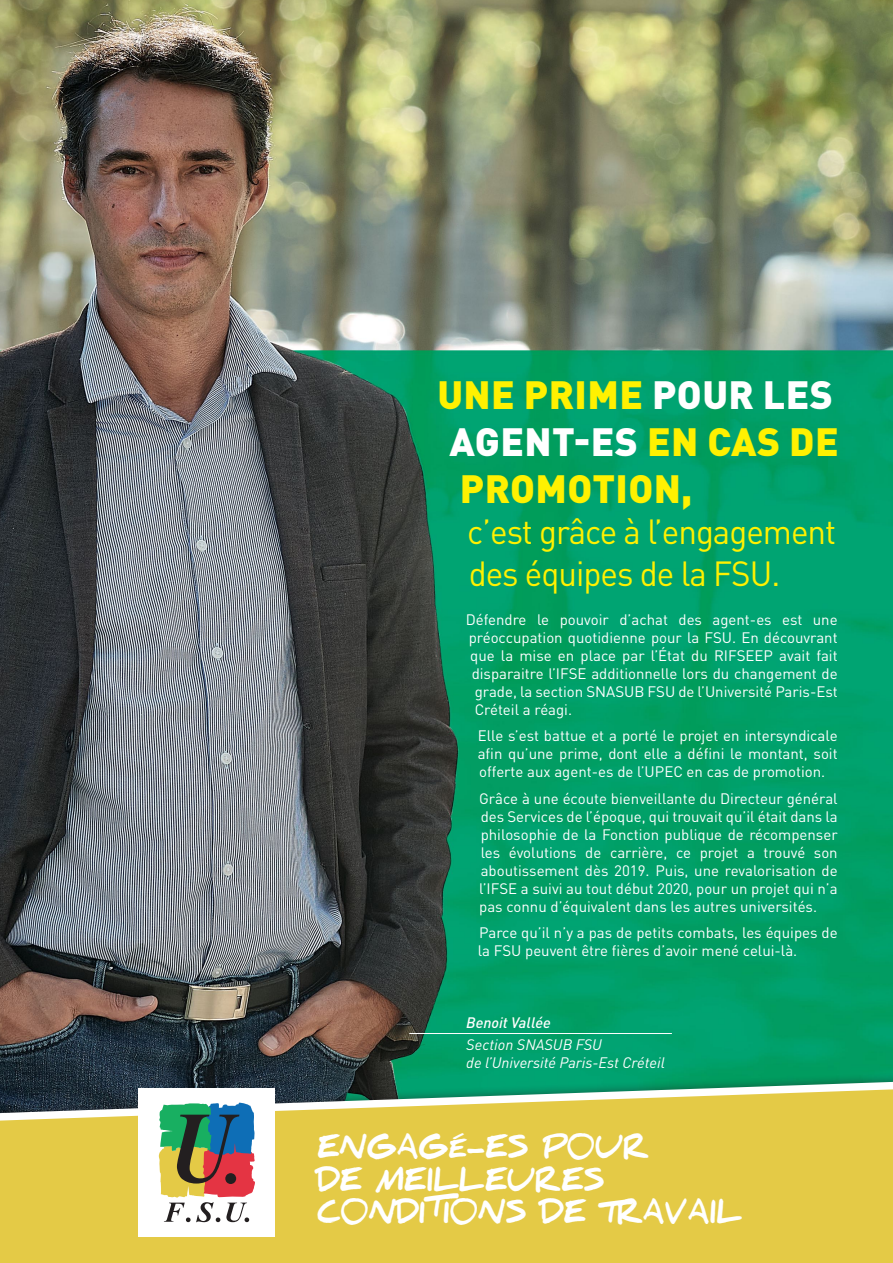
<style>
.page{position:relative;width:893px;height:1263px;background:#fff}
.page>*{position:absolute;margin:0;border:0;box-sizing:border-box;transform-origin:0 0}
.t1{font:900 39px/46.8px "DIN Pro";letter-spacing:.01em;color:#fff101}
.t2{font:34.5px/41.4px "DIN Pro";letter-spacing:-.03em;color:#fff101;scale:.96 1}
.t3{font:900 27px/32.4px "Daniel";color:#fff}
.t4{font:15px/18px "DIN Pro";color:#fff;text-align:justify}
.t5{font:italic 15px/18px "DIN Pro";color:#fff}
.t6{font:italic 500 15px "DIN Pro";color:#fff}
.s1{color:#fff}
.s2{font-size:24.9px}
</style>
<div class="page">
<img style="left:0;top:0;width:893px;height:1071px">
<hr style="left:409px;top:1033px;width:263px;height:1px;background:#fff">
<svg style="left:0;top:1071px;width:893px;height:6px;background:#0e6d53"></svg>
<svg style="left:0;top:1077px;width:893px;height:186px;background:#cec04e"></svg>
<div style="left:139px;top:1089px;width:136px;height:148px;background:#fff"></div>
<svg style="left:159px;top:1102px;width:96px;height:120px"></svg>
<h1 class="t1" style="left:449px;top:367px;width:391px;text-indent:-12px">UNE PRIME <span class="s1">POUR LES<br>AGENT-ES</span> EN CAS DE<br>PROMOTION,</h1>
<h2 class="t2" style="left:467px;top:508px;width:386px">c’est grâce à l’engagement des équipes de la FSU.</h2>
<p class="t4" style="left:466px;top:609px;width:373px">Défendre le pouvoir d’achat des agent-es est une</p>
<p class="t4" style="left:469px;top:627px;width:370px">préoccupation quotidienne pour la FSU. En découvrant</p>
<p class="t4" style="left:470px;top:645px;width:369px">que la mise en place par l’État du RIFSEEP avait fait</p>
<p class="t4" style="left:472px;top:663px;width:368px">disparaitre l’IFSE additionnelle lors du changement de</p>
<p class="t4" style="left:475px;top:681px;width:364px">grade, la section SNASUB FSU de l’Université Paris-Est</p>
<p class="t4" style="left:475px;top:699px;width:99px">Créteil a réagi.</p>
<p class="t4" style="left:478px;top:725px;width:362px">Elle s’est battue et a porté le projet en intersyndicale afin qu’une prime, dont elle a défini le montant, soit offerte aux agent-es de l’UPEC en cas de promotion.</p>
<p class="t4" style="left:479px;top:788px;width:360px">Grâce à une écoute bienveillante du Directeur général des Services de l’époque, qui trouvait qu’il était dans la philosophie de la Fonction publique de récompenser les évolutions de carrière, ce projet a trouvé son aboutissement dès 2019. Puis, une revalorisation de l’IFSE a suivi au tout début 2020, pour un projet qui n’a pas connu d’équivalent dans les autres universités.</p>
<p class="t4" style="left:478px;top:922px;width:361px">Parce qu’il n’y a pas de petits combats, les équipes de la FSU peuvent être fières d’avoir mené celui-là.</p>
<p class="t6" style="left:466px;top:1011px;width:86px">Benoit Vallée</p>
<p class="t5" style="left:466px;top:1034px;width:200px">Section SNASUB FSU<br>de l’Université Paris-Est Créteil</p>
<h3 class="t3" style="left:317px;top:1133px;width:427px">ENGAGÉ-ES P0UR<br>DE MEILLEURES<br>C0ND<span class="s2">I</span>T<span class="s2">I</span>0NS DE TRAVAIL</h3>
</div>
